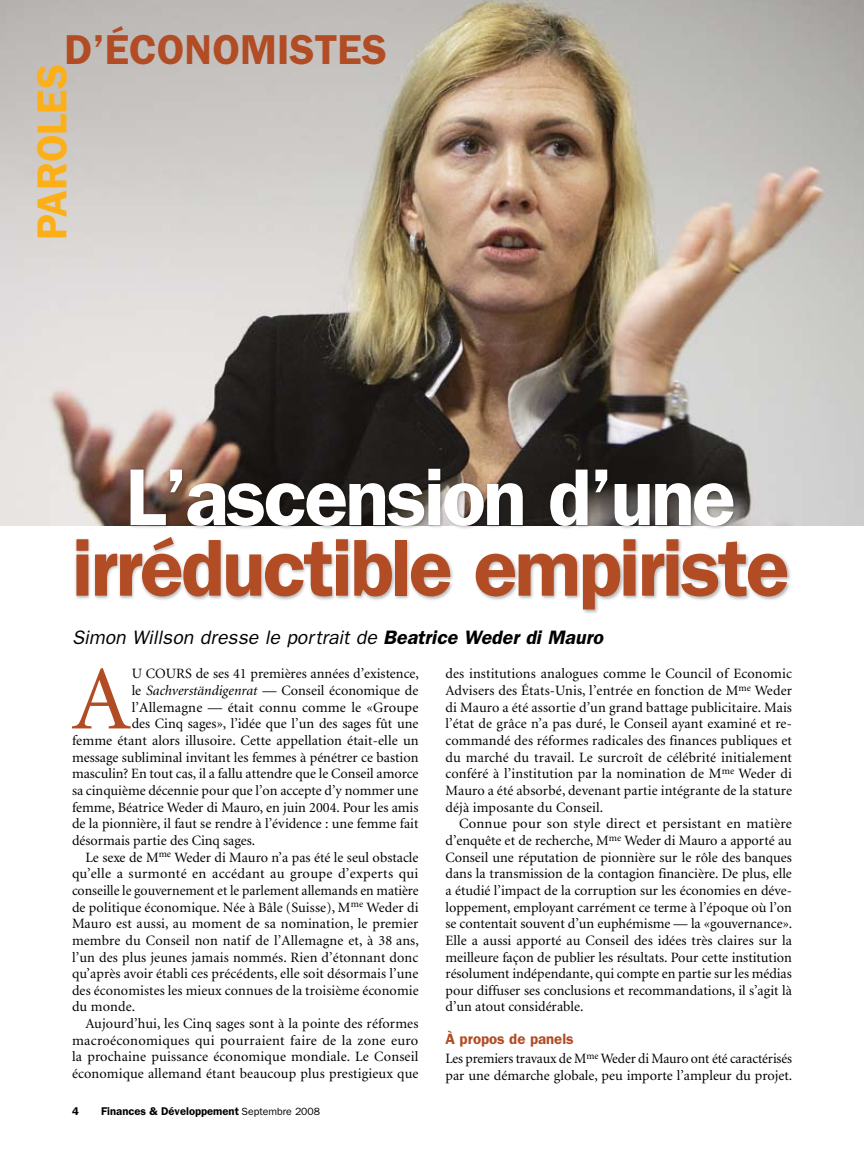
<style>
.page{position:relative;width:864px;height:1161px;background:#fff}
.page>*{position:absolute;margin:0;border:0;box-sizing:border-box;transform-origin:0 0}
.t1{font:91.05px "Minion";color:#b14c24}
.t2{font:600 81px "Franklin Gothic";letter-spacing:-.035em;color:#b14c24}
.t3{font:600 81px "Franklin Gothic";color:#fff}
.t4{font:600 42px "Franklin Gothic";color:#b14c24}
.t5{font:600 42px "Franklin Gothic";color:#fcaf17}
.t6{font:italic 19.5px "Franklin Gothic";color:#000}
.t7{font:600 15px "Franklin Gothic";color:#b14c24}
.t8{font:14.25px/16.6px "Minion";letter-spacing:.005em;color:#000;text-align:justify}
.t9{font:600 11.25px "Franklin Gothic";color:#000}
.s1{font-weight:600}
.s2{font-style:italic}
.s3{font-weight:400;font-size:10.5px}
</style>
<div class="page">
<img style="left:0;top:0;width:864px;height:526px">
<div style="left:74px;top:466px;width:719px;height:150px;background:#000;opacity:.3"></div>
<h3 class="t4" style="left:64px;top:25px;width:92px">D’ÉCONOMISTES</h3>
<h3 class="t5" style="left:27px;top:240px;width:175px;rotate:-90deg">PAROLES</h3>
<h2 class="t3" style="left:126px;top:449px;width:611px">L’ascension d’une</h2>
<h2 class="t2" style="left:72px;top:520px;width:719px">irréductible empiriste</h2>
<h3 class="t6" style="left:72px;top:626px;width:533px">Simon Willson dresse le portrait de <span class="s1">Beatrice Weder di Mauro</span></h3>
<h1 class="t1" style="left:72px;top:655px;width:60px">A</h1>
<p class="t8" style="left:132px;top:666px;width:289px">U COURS de ses 41 premières années d’existence,</p>
<p class="t8" style="left:132px;top:683px;width:288px">le <span class="s2">Sachverständigenrat</span> — Conseil économique de</p>
<p class="t8" style="left:132px;top:699px;width:288px">l’Allemagne — était connu comme le «Groupe</p>
<p class="t8" style="left:132px;top:716px;width:288px">des Cinq sages», l’idée que l’un des sages fût une</p>
<p class="t8" style="left:72px;top:733px;width:348px">femme étant alors illusoire. Cette appellation était-elle un</p>
<p class="t8" style="left:72px;top:749px;width:348px">message subliminal invitant les femmes à pénétrer ce bastion</p>
<p class="t8" style="left:72px;top:766px;width:348px">masculin? En tout cas, il a fallu attendre que le Conseil amorce</p>
<p class="t8" style="left:72px;top:783px;width:348px">sa cinquième décennie pour que l’on accepte d’y nommer une</p>
<p class="t8" style="left:72px;top:799px;width:348px">femme, Béatrice Weder di Mauro, en juin 2004. Pour les amis</p>
<p class="t8" style="left:72px;top:816px;width:348px">de la pionnière, il faut se rendre à l’évidence : une femme fait</p>
<p class="t8" style="left:72px;top:833px;width:185px">désormais partie des Cinq sages.</p>
<p class="t8" style="left:86px;top:849px;width:335px">Le sexe de M<sup>me</sup> Weder di Mauro n’a pas été le seul obstacle</p>
<p class="t8" style="left:72px;top:866px;width:348px">qu’elle a surmonté en accédant au groupe d’experts qui</p>
<p class="t8" style="left:72px;top:883px;width:348px">conseille le gouvernement et le parlement allemands en matière</p>
<p class="t8" style="left:72px;top:899px;width:348px">de politique économique. Née à Bâle (Suisse), M<sup>me</sup> Weder di</p>
<p class="t8" style="left:72px;top:916px;width:348px">Mauro est aussi, au moment de sa nomination, le premier</p>
<p class="t8" style="left:72px;top:933px;width:348px">membre du Conseil non natif de l’Allemagne et, à 38 ans,</p>
<p class="t8" style="left:72px;top:949px;width:348px">l’un des plus jeunes jamais nommés. Rien d’étonnant donc</p>
<p class="t8" style="left:72px;top:966px;width:348px">qu’après avoir établi ces précédents, elle soit désormais l’une</p>
<p class="t8" style="left:72px;top:983px;width:348px">des économistes les mieux connues de la troisième économie</p>
<p class="t8" style="left:72px;top:999px;width:65px">du monde.</p>
<p class="t8" style="left:86px;top:1016px;width:334px">Aujourd’hui, les Cinq sages sont à la pointe des réformes</p>
<p class="t8" style="left:72px;top:1032px;width:348px">macroéconomiques qui pourraient faire de la zone euro</p>
<p class="t8" style="left:72px;top:1049px;width:348px">la prochaine puissance économique mondiale. Le Conseil</p>
<p class="t8" style="left:72px;top:1066px;width:348px">économique allemand étant beaucoup plus prestigieux que</p>
<p class="t9" style="left:101px;top:1105px;width:220px">Finances &amp; Développement <span class="s3">Septembre 2008</span></p>
<p class="t8" style="left:446px;top:666px;width:348px">des institutions analogues comme le Council of Economic Advisers des États-Unis, l’entrée en fonction de M<sup>me</sup> Weder di Mauro a été assortie d’un grand battage publicitaire. Mais l’état de grâce n’a pas duré, le Conseil ayant examiné et re&shy;commandé des réformes radicales des finances publiques et du marché du travail. Le surcroît de célébrité initialement conféré à l’institution par la nomination de M<sup>me</sup> Weder di Mauro a été absorbé, devenant partie intégrante de la stature déjà imposante du Conseil.</p>
<p class="t8" style="left:446px;top:816px;width:348px;text-indent:14px">Connue pour son style direct et persistant en matière d’enquête et de recherche, M<sup>me</sup> Weder di Mauro a apporté au Conseil une réputation de pionnière sur le rôle des banques dans la transmission de la contagion financière. De plus, elle a étudié l’impact de la corruption sur les économies en déve&shy;loppement, employant carrément ce terme à l’époque où l’on se contentait souvent d’un euphémisme — la «gouvernance».<br>Elle a aussi apporté au Conseil des idées très claires sur la meilleure façon de publier les résultats. Pour cette institution résolument indépendante, qui compte en partie sur les médias pour diffuser ses conclusions et recommandations, il s’agit là d’un atout considérable.</p>
<p class="t7" style="left:446px;top:1030px;width:130px">À propos de panels</p>
<p class="t8" style="left:446px;top:1051px;width:348px">Les premiers travaux de M<sup>me</sup> Weder di Mauro ont été caractérisés par une démarche globale, peu importe l’ampleur du projet.</p>
</div>
